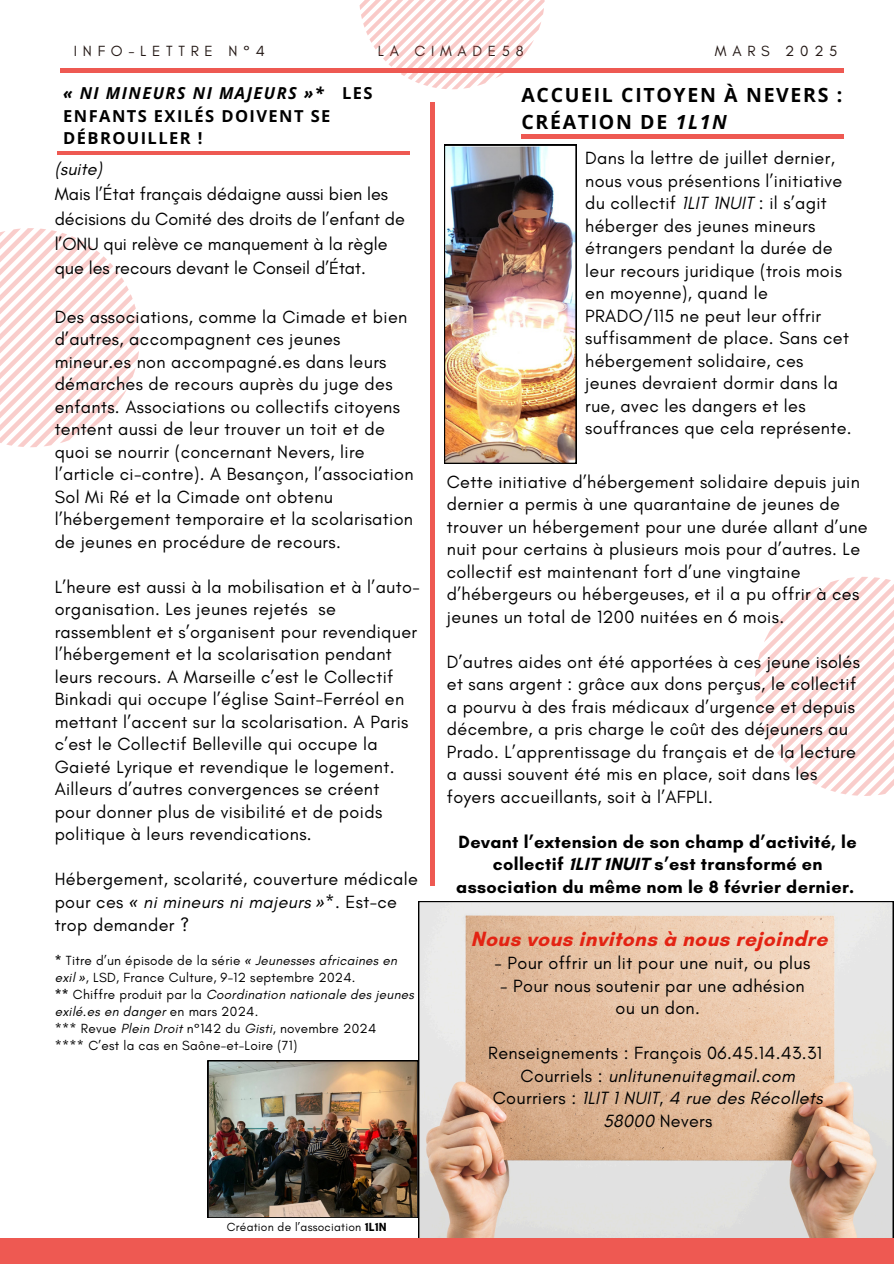
<style>
.page{position:relative;width:894px;height:1264px;background:#fff}
.page>*{position:absolute;margin:0;border:0;box-sizing:border-box;transform-origin:0 0}
.t1{font:700 21px "Glacial Indifference";letter-spacing:.02em;color:#e32313}
.t2{font:700 19.5px/27px "Open Sans";letter-spacing:.085em;color:#000}
.t3{font:18px/22.5px "Glacial Indifference";letter-spacing:.02em;color:#000}
.t4{font:18px/24.8px "Glacial Indifference";color:#000}
.t5{font:700 18px/22.5px "Glacial Indifference";letter-spacing:.02em;color:#000;text-align:center}
.t6{font:700 16.5px/22.5px "Open Sans";letter-spacing:.085em;color:#000}
.t7{font:15px "Glacial Indifference";letter-spacing:.38em;color:#231815}
.t8{font:13.5px/16.8px "Glacial Indifference";letter-spacing:.02em;color:#000}
.t9{font:12px "Glacial Indifference";letter-spacing:.02em;color:#000}
.s1{font-style:italic}
.s2{font-family:"Noto Sans";font-style:italic}
.s3{font-weight:700}
</style>
<div class="page">
<hr style="left:60px;top:68px;width:783px;height:4px;background:#ee5952">
<svg style="left:0;top:228px;width:140px;height:219px"></svg>
<svg style="left:754px;top:577px;width:139px;height:219px"></svg>
<svg style="left:359px;top:0;width:185px;height:89px"></svg>
<hr style="left:57px;top:152px;width:352px;height:3px;background:#ee5952">
<div style="left:430px;top:102px;width:5px;height:783px;background:#ee5952"></div>
<hr style="left:521px;top:134px;width:322px;height:4px;background:#ee5952">
<img style="left:444px;top:145px;width:132px;height:318px">
<svg style="left:418px;top:901px;width:475px;height:337px"></svg>
<div style="left:0;top:1238px;width:893px;height:25px;background:#ee5952"></div>
<img style="left:208px;top:1060px;width:210px;height:157px">
<h5 class="t7" style="left:74px;top:42px;width:192px">INFO-LETTRE N°4</h5>
<h5 class="t7" style="left:378px;top:42px;width:147px">LA CIMADE58</h5>
<h5 class="t7" style="left:714px;top:42px;width:124px">MARS 2025</h5>
<p class="t6" style="left:63px;top:81px;width:311px"><span class="s1">« NI MINEURS NI MAJEURS »*</span> LES<br>ENFANTS EXILÉS DOIVENT SE<br>DÉBROUILLER !</p>
<p class="t4" style="left:55px;top:156px;width:352px"><span class="s1">(suite)<br></span>Mais l’État français dédaigne aussi bien les décisions du Comité des droits de l’enfant de l’ONU qui relève ce manquement à la règle que les recours devant le Conseil d’État.</p>
<h4 class="t3" style="left:55px;top:305px;width:360px">Des associations, comme la Cimade et bien d’autres, accompagnent ces jeunes mineur.es non accompagné.es dans leurs démarches de recours auprès du juge des enfants. Associations ou collectifs citoyens tentent aussi de leur trouver un toit et de quoi se nourrir (concernant Nevers, lire l’article ci-contre). A Besançon, l’association Sol Mi Ré et la Cimade ont obtenu l’hébergement temporaire et la scolarisation de jeunes en procédure de recours.</h4>
<h1 class="t3" style="left:55px;top:575px;width:366px">L’heure est aussi à la mobilisation et à l’auto&shy;organisation. Les jeunes rejetés se rassemblent et s’organisent pour revendiquer l’hébergement et la scolarisation pendant leurs recours. A Marseille c’est le Collectif Binkadi qui occupe l’église Saint-Ferréol en mettant l’accent sur la scolarisation. A Paris c’est le Collectif Belleville qui occupe la Gaieté Lyrique et revendique le logement.<br>Ailleurs d’autres convergences se créent pour donner plus de visibilité et de poids politique à leurs revendications.</h1>
<p class="t3" style="left:55px;top:867px;width:364px">Hébergement, scolarité, couverture médicale pour ces <span class="s2">«</span> <span class="s1">ni mineurs ni majeurs</span> <span class="s2">»</span><span class="s1">*</span>. Est-ce trop demander ?</p>
<p class="t8" style="left:55px;top:952px;width:360px"><span class="s3">*</span> Titre d’un épisode de la série <span class="s2">«</span> <span class="s1">Jeunesses africaines en exil</span> <span class="s2">»</span>, LSD, France Culture, 9-12 septembre 2024.<br><span class="s3">**</span> Chiffre produit par la <span class="s1">Coordination nationale des jeunes exilé.es en danger</span> en mars 2024.<br>*** Revue <span class="s1">Plein Droit</span> n°142 du <span class="s1">Gisti</span>, novembre 2024<br>**** C’est la cas en Saône-et-Loire (71)</p>
<h3 class="t2" style="left:521px;top:81px;width:322px">ACCUEIL CITOYEN À NEVERS :<br>CRÉATION DE <span class="s1">1L1N</span></h3>
<h6 class="t3" style="left:585px;top:147px;width:268px">Dans la lettre de juillet dernier, nous vous présentions l’initiative du collectif <span class="s1">1LIT 1NUIT</span> : il s’agit héberger des jeunes mineurs étrangers pendant la durée de leur recours juridique (trois mois en moyenne), quand le<br>PRADO/115 ne peut leur offrir suffisamment de place. Sans cet hébergement solidaire, ces jeunes devraient dormir dans la rue, avec les dangers et les souffrances que cela représente.</h6>
<h3 class="t3" style="left:446px;top:470px;width:422px">Cette initiative d’hébergement solidaire depuis juin dernier a permis à une quarantaine de jeunes de trouver un hébergement pour une durée allant d’une nuit pour certains à plusieurs mois pour d’autres. Le collectif est maintenant fort d’une vingtaine d’hébergeurs ou hébergeuses, et il a pu offrir à ces jeunes un total de 1200 nuitées en 6 mois.</h3>
<p class="t3" style="left:446px;top:650px;width:414px">D’autres aides ont été apportées à ces jeune isolés et sans argent : grâce aux dons perçus, le collectif a pourvu à des frais médicaux d’urgence et depuis décembre, a pris charge le coût des déjeuners au Prado. L’apprentissage du français et de la lecture a aussi souvent été mis en place, soit dans les foyers accueillants, soit à l’AFPLI.</p>
<h3 class="t5" style="left:456px;top:830px;width:402px">Devant l’extension de son champ d’activité, le collectif 1LIT 1NUIT s’est transformé en association du même nom le 8 février dernier.</h3>
<h3 class="t1" style="left:471px;top:925px;width:358px">Nous vous invitons à nous rejoindre</h3>
<h3 class="t3" style="left:494px;top:951px;width:317px">- Pour offrir un lit pour une nuit, ou plus</h3>
<h3 class="t3" style="left:500px;top:974px;width:306px;text-align:center">- Pour nous soutenir par une adhésion ou un don.</h3>
<h3 class="t3" style="left:488px;top:1041px;width:336px;text-align:center">Renseignements : François 06.45.14.43.31<br>Courriels : <span class="s1">unlitunenuit@gmail.com </span>Courriers : <span class="s1">1LIT 1 NUIT, 4 rue des Récollets 58000</span> Nevers</h3>
<h3 class="t9" style="left:227px;top:1219px;width:161px">Création de l’association <span class="s3">1L1N</span></h3>
</div>
